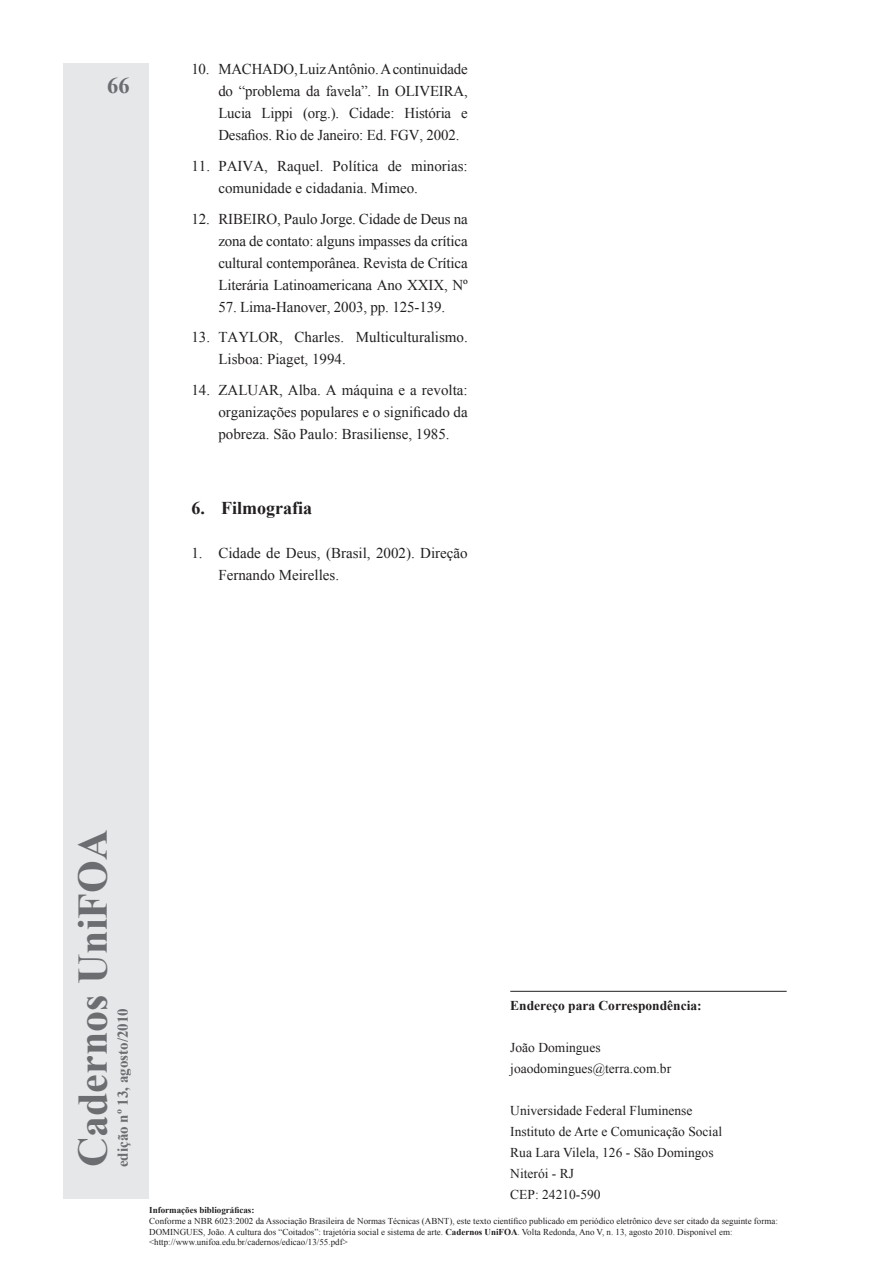
<style>
.page{position:relative;width:893px;height:1263px;background:#fff}
.page>*{position:absolute;margin:0;border:0;box-sizing:border-box;transform-origin:0 0}
.t1{font:700 42px "Times New Roman";color:#6c6d70}
.t2{font:700 22.5px "Times New Roman";color:#6c6d70}
.t3{font:700 18px "Times New Roman";color:#231f20}
.t4{font:15px/22px "Times New Roman";color:#231f20;text-align:justify}
.t5{font:700 15px "Times New Roman";color:#6c6d70}
.t6{font:13.5px/21px "Times New Roman";color:#231f20}
.t7{font:700 13.5px "Times New Roman";color:#231f20}
.t8{font:9px/10.8px "Times New Roman";color:#231f20}
.t9{font:700 9px "Times New Roman";color:#231f20}
.s1{font-weight:700}
</style>
<div class="page">
<div style="left:64px;top:64px;width:85px;height:1135px;background:#e6e7e9"></div>
<hr style="left:510px;top:991px;width:277px;height:1px;background:#231f20">
<h2 class="t2" style="left:107px;top:70px;width:24px">66</h2>
<p class="t4" style="left:218px;top:58px;width:251px;text-indent:-27px">10. MACHADO, Luiz Antônio. A continuidade do “problema da favela”. In OLIVEIRA, Lucia Lippi (org.). Cidade: História e Desafios. Rio de Janeiro: Ed. FGV, 2002.</p>
<p class="t4" style="left:218px;top:155px;width:251px;text-indent:-27px">11. PAIVA, Raquel. Política de minorias: comunidade e cidadania. Mimeo.</p>
<p class="t4" style="left:218px;top:207px;width:251px;text-indent:-27px">12. RIBEIRO, Paulo Jorge. Cidade de Deus na zona de contato: alguns impasses da crítica cultural contemporânea. Revista de Crítica Literária Latinoamericana Ano XXIX, Nº</p>
<p class="t4" style="left:218px;top:295px;width:228px">57. Lima-Hanover, 2003, pp. 125-139.</p>
<p class="t4" style="left:218px;top:326px;width:251px;text-indent:-27px">13. TAYLOR, Charles. Multiculturalismo.<br>Lisboa: Piaget, 1994.</p>
<p class="t4" style="left:218px;top:379px;width:251px;text-indent:-27px">14. ZALUAR, Alba. A máquina e a revolta: organizações populares e o significado da pobreza. São Paulo: Brasiliense, 1985.</p>
<p class="t3" style="left:191px;top:495px;width:122px">6. Filmografia</p>
<p class="t4" style="left:218px;top:541px;width:251px;text-indent:-27px">1. Cidade de Deus, (Brasil, 2002). Direção<br>Fernando Meirelles.</p>
<h1 class="t1" style="left:64px;top:1167px;width:339px;rotate:-90deg">Cadernos UniFOA</h1>
<p class="t5" style="left:113px;top:1167px;width:161px;rotate:-90deg">edição nº 13, agosto/2010</p>
<p class="t7" style="left:510px;top:996px;width:193px">Endereço para Correspondência:</p>
<p class="t6" style="left:510px;top:1037px;width:162px">João Domingues joaodomingues@terra.com.br</p>
<p class="t6" style="left:510px;top:1100px;width:213px">Universidade Federal Fluminense<br>Instituto de Arte e Comunicação Social<br>Rua Lara Vilela, 126 - São Domingos<br>Niterói - RJ<br>CEP: 24210-590</p>
<p class="t9" style="left:149px;top:1204px;width:107px">Informações bibliográficas:</p>
<p class="t8" style="left:149px;top:1215px;width:630px">Conforme a NBR 6023:2002 da Associação Brasileira de Normas Técnicas (ABNT), este texto científico publicado em periódico eletrônico deve ser citado da seguinte forma:<br>Domingues</p>
<p class="t8" style="left:149px;top:1226px;width:585px;text-indent:54px">, João. A cultura dos “Coitados”: trajetória social e sistema de arte. <span class="s1">Cadernos UniFOA</span>. Volta Redonda, Ano V, n. 13, agosto 2010. Disponível em: &lt;http://www.unifoa.edu.br/cadernos/edicao/13/55.pdf&gt;</p>
</div>
